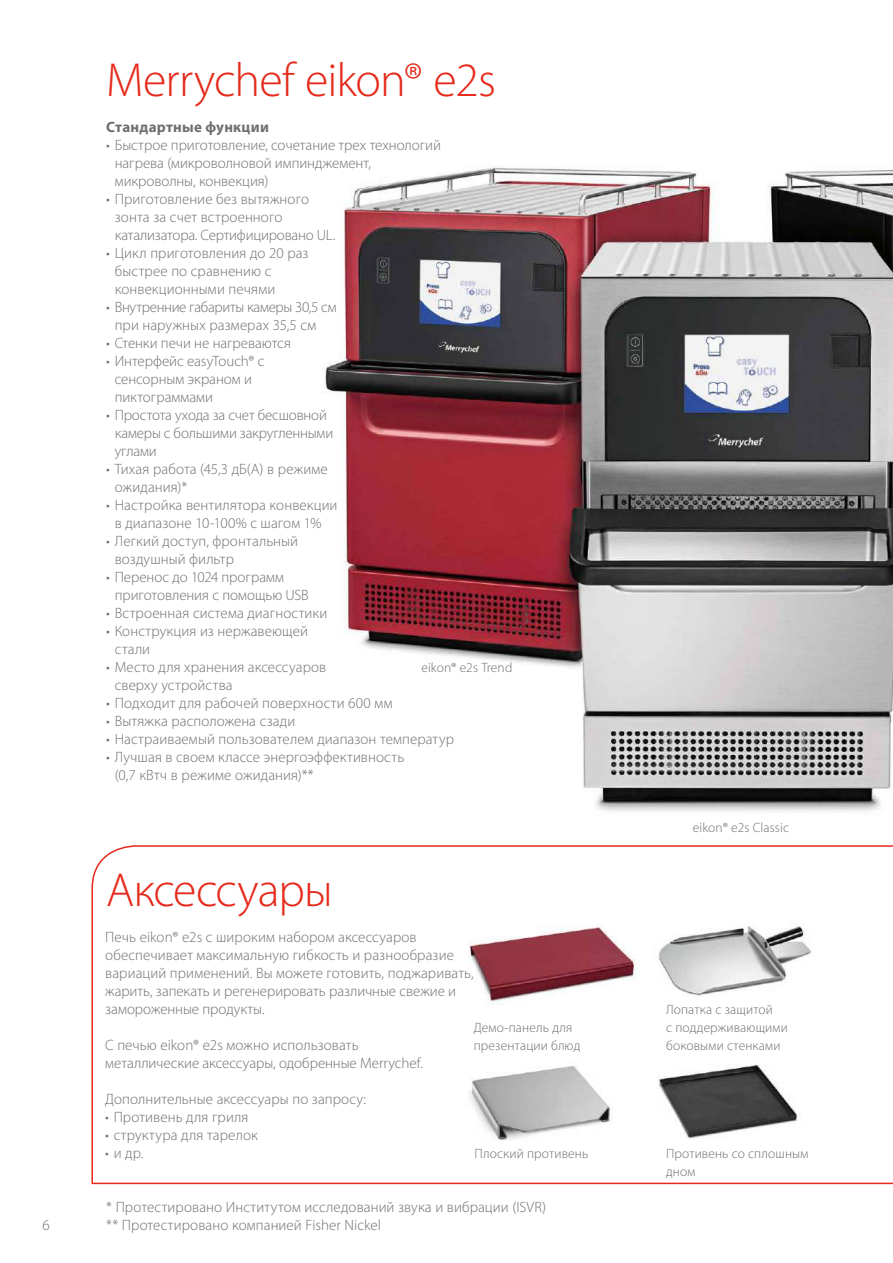
<style>
.page{position:relative;width:893px;height:1263px;background:#fff}
.page>*{position:absolute;margin:0;border:0;box-sizing:border-box;transform-origin:0 0}
.t1{font:300 48px "Myriad Pro";letter-spacing:-.02em;color:#e52a1b}
.t2{font:300 15px/18px "Myriad Pro";letter-spacing:.005em;color:#706f6f}
.t3{font:300 15px/18px "Myriad Pro";letter-spacing:-.015em;color:#706f6f}
.t4{font:700 15px "Myriad Pro";letter-spacing:.02em;color:#706f6f}
.t5{font:300 13.5px/18px "Myriad Pro";letter-spacing:.01em;color:#706f6f}
</style>
<div class="page">
<svg style="left:91px;top:846px;width:802px;height:339px"></svg>
<img style="left:323px;top:167px;width:570px;height:645px">
<img style="left:469px;top:901px;width:169px;height:113px">
<img style="left:446px;top:1038px;width:220px;height:131px">
<img style="left:646px;top:1053px;width:196px;height:112px">
<img style="left:643px;top:888px;width:199px;height:129px">
<p class="t2" style="left:43px;top:1215px;width:9px">6</p>
<h1 class="t1" style="left:106px;top:51px;width:391px">Merrychef eikon® e2s</h1>
<p class="t4" style="left:106px;top:117px;width:164px">Стандартные функции</p>
<p class="t2" style="left:115px;top:135px;width:328px;text-indent:-9px">• Быстрое приготовление, сочетание трех технологий нагрева (микроволновой импинджемент, микроволны, конвекция)</p>
<p class="t2" style="left:115px;top:189px;width:222px;text-indent:-9px">• Приготовление без вытяжного зонта за счет встроенного катализатора. Сертифицировано UL.</p>
<p class="t2" style="left:115px;top:243px;width:195px;text-indent:-9px">• Цикл приготовления до 20 раз быстрее по сравнению с конвекционными печями</p>
<p class="t3" style="left:115px;top:297px;width:223px;text-indent:-9px">• Внутренние габариты камеры 30,5 см при наружных размерах 35,5 см</p>
<p class="t2" style="left:106px;top:333px;width:186px">• Стенки печи не нагреваются</p>
<p class="t2" style="left:115px;top:351px;width:151px;text-indent:-9px">• Интерфейс easyTouch® с сенсорным экраном и пиктограммами</p>
<p class="t2" style="left:115px;top:405px;width:220px;text-indent:-9px">• Простота ухода за счет бесшовной камеры с большими закругленными углами</p>
<p class="t2" style="left:115px;top:459px;width:215px;text-indent:-9px">• Тихая работа (45,3 дБ(А) в режиме ожидания)*</p>
<p class="t2" style="left:106px;top:495px;width:233px;text-align:center">• Настройка вентилятора конвекции в диапазоне 10-100% с шагом 1%</p>
<p class="t2" style="left:115px;top:531px;width:185px;text-indent:-9px">• Легкий доступ, фронтальный воздушный фильтр</p>
<p class="t2" style="left:115px;top:567px;width:196px;text-indent:-9px">• Перенос до 1024 программ приготовления с помощью USB</p>
<p class="t2" style="left:106px;top:603px;width:223px">• Встроенная система диагностики</p>
<p class="t2" style="left:115px;top:621px;width:195px;text-indent:-9px">• Конструкция из нержавеющей стали</p>
<p class="t2" style="left:115px;top:657px;width:213px;text-indent:-9px">• Место для хранения аксессуаров сверху устройства</p>
<p class="t2" style="left:106px;top:693px;width:288px">• Подходит для рабочей поверхности 600 мм</p>
<p class="t2" style="left:106px;top:711px;width:191px">• Вытяжка расположена сзади</p>
<p class="t2" style="left:106px;top:729px;width:349px">• Настраиваемый пользователем диапазон температур</p>
<p class="t2" style="left:115px;top:747px;width:291px;text-indent:-9px">• Лучшая в своем классе энергоэффективность (0,7 кВтч в режиме ожидания)**</p>
<p class="t5" style="left:421px;top:658px;width:93px">eikon® e2s Trend</p>
<h1 class="t1" style="left:106px;top:861px;width:228px">Аксессуары</h1>
<p class="t2" style="left:105px;top:927px;width:370px">Печь eikon® e2s с широким набором аксессуаров обеспечивает максимальную гибкость и разнообразие вариаций применений. Вы можете готовить, поджаривать, жарить, запекать и регенерировать различные свежие и замороженные продукты.</p>
<p class="t2" style="left:105px;top:1035px;width:319px">С печью eikon® e2s можно использовать металлические аксессуары, одобренные Merrychef.</p>
<p class="t2" style="left:105px;top:1089px;width:262px">Дополнительные аксессуары по запросу:</p>
<p class="t2" style="left:105px;top:1107px;width:145px">• Противень для гриля</p>
<p class="t2" style="left:105px;top:1125px;width:154px">• структура для тарелок</p>
<p class="t2" style="left:105px;top:1143px;width:40px">• и др.</p>
<p class="t5" style="left:474px;top:1018px;width:108px">Демо-панель для презентации блюд</p>
<p class="t5" style="left:474px;top:1144px;width:115px">Плоский противень</p>
<p class="t2" style="left:106px;top:1197px;width:441px">* Протестировано Институтом исследований звука и вибрации (ISVR) ** Протестировано компанией Fisher Nickel</p>
<p class="t5" style="left:693px;top:819px;width:98px">eikon® e2s Classic</p>
<p class="t5" style="left:666px;top:1000px;width:123px">Лопатка с защитой<br>с поддерживающими боковыми стенками</p>
<p class="t5" style="left:666px;top:1144px;width:144px">Противень со сплошным дном</p>
</div>
